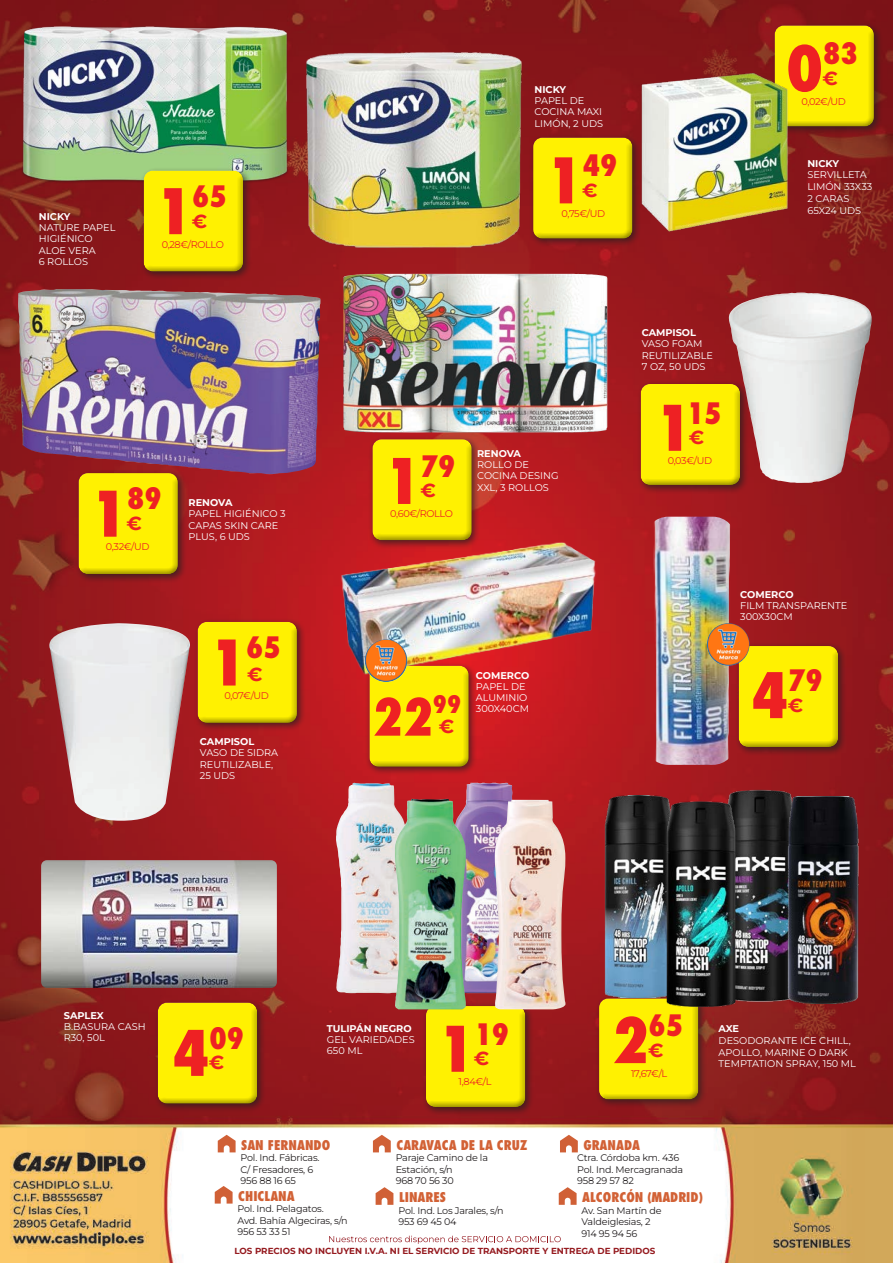
<style>
.page{position:relative;width:893px;height:1263px;background:#fff}
.page>*{position:absolute;margin:0;border:0;box-sizing:border-box;transform-origin:0 0}
.t1{font:800 condensed 50.1px "Futura";color:#ee2123}
.t2{font:800 condensed 28.65px "Futura";color:#ee2123}
.t3{font:700 18.75px "Montserrat";color:#ee2123}
.t4{font:800 condensed 13.05px "Futura Std";color:#d26135}
.t5{font:100 9.75px/11.2px "Montserrat";color:#fff}
.t6{font:700 9.75px "Montserrat";color:#fff}
.t7{font:100 9.75px "Montserrat";letter-spacing:-.04em;color:#ee2123}
.t8{font:100 9.6px/11.6px "Montserrat";letter-spacing:-.02em;color:#231f20}
.t9{font:700 8.7px "Montserrat";color:#951a1f}
.s1{font-size:61.05px}
</style>
<div class="page">
<img style="left:0;top:0;width:893px;height:1263px">
<svg style="left:329px;top:1236px;width:232px;height:8px"></svg>
<svg style="left:218px;top:1135px;width:18px;height:17px"></svg>
<svg style="left:373px;top:1135px;width:18px;height:17px"></svg>
<svg style="left:215px;top:1186px;width:18px;height:17px"></svg>
<svg style="left:560px;top:1135px;width:18px;height:17px"></svg>
<svg style="left:376px;top:1187px;width:17px;height:18px"></svg>
<svg style="left:559px;top:1187px;width:18px;height:18px"></svg>
<img style="left:645px;top:517px;width:91px;height:248px">
<img style="left:330px;top:533px;width:269px;height:151px">
<img style="left:18px;top:289px;width:303px;height:185px">
<img style="left:10px;top:16px;width:290px;height:178px">
<img style="left:297px;top:47px;width:230px;height:206px">
<div style="left:140px;top:167px;width:112px;height:113px;background:#231f20;opacity:.7"></div>
<div style="left:142px;top:170px;width:102px;height:98px;background:#fff;opacity:.75"></div>
<div style="left:142px;top:173px;width:102px;height:99px;background:#231f20;opacity:.75"></div>
<div style="left:771px;top:22px;width:112px;height:113px;background:#231f20;opacity:.7"></div>
<div style="left:772px;top:25px;width:102px;height:98px;background:#fff;opacity:.75"></div>
<div style="left:772px;top:28px;width:102px;height:99px;background:#231f20;opacity:.75"></div>
<div style="left:194px;top:618px;width:112px;height:114px;background:#231f20;opacity:.7"></div>
<div style="left:195px;top:621px;width:102px;height:98px;background:#fff;opacity:.75"></div>
<div style="left:195px;top:624px;width:102px;height:99px;background:#231f20;opacity:.75"></div>
<div style="left:422px;top:1002px;width:112px;height:114px;background:#231f20;opacity:.7"></div>
<div style="left:424px;top:1008px;width:102px;height:99px;background:#231f20;opacity:.75"></div>
<div style="left:529px;top:134px;width:112px;height:113px;background:#231f20;opacity:.7"></div>
<div style="left:531px;top:137px;width:102px;height:98px;background:#fff;opacity:.75"></div>
<div style="left:531px;top:140px;width:102px;height:99px;background:#231f20;opacity:.75"></div>
<div style="left:595px;top:994px;width:112px;height:114px;background:#231f20;opacity:.7"></div>
<div style="left:597px;top:1001px;width:102px;height:99px;background:#231f20;opacity:.75"></div>
<div style="left:365px;top:662px;width:112px;height:113px;background:#231f20;opacity:.7"></div>
<div style="left:367px;top:668px;width:102px;height:99px;background:#231f20;opacity:.75"></div>
<div style="left:154px;top:999px;width:112px;height:113px;background:#231f20;opacity:.7"></div>
<div style="left:156px;top:1002px;width:102px;height:98px;background:#fff;opacity:.75"></div>
<div style="left:156px;top:1005px;width:102px;height:99px;background:#231f20;opacity:.75"></div>
<div style="left:368px;top:435px;width:112px;height:114px;background:#231f20;opacity:.7"></div>
<div style="left:370px;top:439px;width:102px;height:97px;background:#fff;opacity:.75"></div>
<div style="left:370px;top:442px;width:102px;height:99px;background:#231f20;opacity:.75"></div>
<div style="left:637px;top:380px;width:112px;height:114px;background:#231f20;opacity:.7"></div>
<div style="left:639px;top:383px;width:102px;height:98px;background:#fff;opacity:.75"></div>
<div style="left:639px;top:387px;width:102px;height:98px;background:#231f20;opacity:.75"></div>
<div style="left:75px;top:469px;width:112px;height:114px;background:#231f20;opacity:.7"></div>
<div style="left:76px;top:472px;width:102px;height:98px;background:#fff;opacity:.75"></div>
<div style="left:76px;top:476px;width:102px;height:98px;background:#231f20;opacity:.75"></div>
<div style="left:735px;top:642px;width:112px;height:114px;background:#231f20;opacity:.7"></div>
<div style="left:737px;top:645px;width:102px;height:98px;background:#fff;opacity:.75"></div>
<div style="left:737px;top:649px;width:102px;height:98px;background:#231f20;opacity:.75"></div>
<img style="left:365px;top:639px;width:42px;height:43px;border-radius:21px">
<img style="left:707px;top:623px;width:42px;height:43px;border-radius:21px">
<img style="left:629px;top:68px;width:166px;height:165px">
<img style="left:343px;top:274px;width:264px;height:159px">
<img style="left:335px;top:783px;width:72px;height:210px">
<img style="left:454px;top:783px;width:71px;height:210px">
<img style="left:395px;top:799px;width:71px;height:210px">
<img style="left:495px;top:800px;width:70px;height:209px">
<img style="left:597px;top:795px;width:84px;height:203px">
<img style="left:714px;top:784px;width:92px;height:223px">
<img style="left:659px;top:797px;width:84px;height:214px">
<img style="left:781px;top:797px;width:83px;height:206px">
<img style="left:729px;top:293px;width:143px;height:190px">
<img style="left:49px;top:623px;width:143px;height:198px">
<img style="left:41px;top:860px;width:236px;height:128px">
<p class="t6" style="left:39px;top:209px;width:33px">NICKY</p>
<p class="t5" style="left:39px;top:222px;width:78px">NATURE PAPEL<br>HIGIÉNICO<br>ALOE VERA<br>6 ROLLOS</p>
<h2 class="t2" style="left:155px;top:178px;width:73px"><span class="s1">1</span>65</h2>
<h3 class="t3" style="left:192px;top:207px;width:17px">€</h3>
<p class="t7" style="left:162px;top:238px;width:64px">0,28€/ROLLO</p>
<h2 class="t2" style="left:90px;top:481px;width:73px"><span class="s1">1</span>89</h2>
<h3 class="t3" style="left:127px;top:510px;width:17px">€</h3>
<p class="t7" style="left:106px;top:540px;width:45px">0,32€/UD</p>
<p class="t6" style="left:189px;top:496px;width:45px">RENOVA</p>
<p class="t5" style="left:189px;top:508px;width:99px">PAPEL HIGIÉNICO 3<br>CAPAS SKIN CARE<br>PLUS, 6 UDS</p>
<h2 class="t2" style="left:209px;top:630px;width:73px"><span class="s1">1</span>65</h2>
<h3 class="t3" style="left:247px;top:660px;width:17px">€</h3>
<p class="t7" style="left:225px;top:689px;width:46px">0,07€/UD</p>
<p class="t6" style="left:200px;top:735px;width:56px">CAMPISOL</p>
<p class="t5" style="left:200px;top:747px;width:80px">VASO DE SIDRA<br>REUTILIZABLE,<br>25 UDS</p>
<p class="t6" style="left:534px;top:82px;width:33px">NICKY</p>
<p class="t5" style="left:534px;top:95px;width:70px">PAPEL DE<br>COCINA MAXI<br>LIMÓN, 2 UDS</p>
<h2 class="t2" style="left:546px;top:148px;width:73px"><span class="s1">1</span>49</h2>
<h3 class="t3" style="left:582px;top:177px;width:17px">€</h3>
<p class="t7" style="left:562px;top:207px;width:45px">0,75€/UD</p>
<h2 class="t2" style="left:786px;top:35px;width:73px"><span class="s1">0</span>83</h2>
<h3 class="t3" style="left:823px;top:65px;width:17px">€</h3>
<p class="t7" style="left:801px;top:95px;width:46px">0,02€/UD</p>
<p class="t6" style="left:807px;top:156px;width:33px">NICKY</p>
<p class="t5" style="left:807px;top:169px;width:66px;line-height:11.7px">SERVILLETA<br>LIMÓN 33X33<br>2 CARAS<br>65X24 UDS</p>
<h2 class="t2" style="left:384px;top:448px;width:73px"><span class="s1">1</span>79</h2>
<h3 class="t3" style="left:420px;top:477px;width:17px">€</h3>
<p class="t7" style="left:390px;top:507px;width:64px">0,60€/ROLLO</p>
<p class="t6" style="left:477px;top:446px;width:45px">RENOVA</p>
<p class="t5" style="left:477px;top:459px;width:83px">ROLLO DE<br>COCINA DESING<br>XXL, 3 ROLLOS</p>
<h1 class="t1" style="left:372px;top:686px;width:90px">22<sup>99</sup></h1>
<h3 class="t3" style="left:439px;top:713px;width:17px">€</h3>
<p class="t6" style="left:476px;top:668px;width:55px">COMERCO</p>
<p class="t5" style="left:476px;top:681px;width:55px">PAPEL DE<br>ALUMINIO<br>300X40CM</p>
<p class="t6" style="left:642px;top:326px;width:56px">CAMPISOL</p>
<p class="t5" style="left:642px;top:338px;width:73px">VASO FOAM<br>REUTILIZABLE<br>7 OZ, 50 UDS</p>
<h2 class="t2" style="left:655px;top:395px;width:68px"><span class="s1">1</span>15</h2>
<h3 class="t3" style="left:689px;top:424px;width:17px">€</h3>
<p class="t7" style="left:668px;top:454px;width:46px">0,03€/UD</p>
<p class="t6" style="left:740px;top:587px;width:55px">COMERCO</p>
<p class="t5" style="left:740px;top:599px;width:109px">FILM TRANSPARENTE<br>300X30CM</p>
<h2 class="t2" style="left:751px;top:662px;width:73px"><span class="s1">4</span>79</h2>
<h3 class="t3" style="left:788px;top:691px;width:17px">€</h3>
<p class="t6" style="left:64px;top:1008px;width:42px">SAPLEX</p>
<p class="t5" style="left:64px;top:1020px;width:83px">B.BASURA CASH<br>R30, 50L</p>
<h2 class="t2" style="left:173px;top:1020px;width:73px"><span class="s1">4</span>09</h2>
<h3 class="t3" style="left:209px;top:1049px;width:17px">€</h3>
<p class="t6" style="left:327px;top:1021px;width:86px">TULIPÁN NEGRO</p>
<p class="t5" style="left:327px;top:1033px;width:89px">GEL VARIEDADES<br>650 ML</p>
<h2 class="t2" style="left:438px;top:1016px;width:73px"><span class="s1">1</span>19</h2>
<h3 class="t3" style="left:474px;top:1045px;width:17px">€</h3>
<p class="t7" style="left:459px;top:1075px;width:34px">1,84€/L</p>
<h2 class="t2" style="left:612px;top:1007px;width:73px"><span class="s1">2</span>65</h2>
<h3 class="t3" style="left:648px;top:1036px;width:17px">€</h3>
<p class="t7" style="left:631px;top:1067px;width:38px">17,67€/L</p>
<p class="t6" style="left:719px;top:1022px;width:22px">AXE</p>
<p class="t5" style="left:719px;top:1034px;width:139px;line-height:11.7px">DESODORANTE ICE CHILL,<br>APOLLO, MARINE O DARK<br>TEMPTATION SPRAY, 150 ML</p>
<h3 class="t4" style="left:241px;top:1137px;width:91px">SAN FERNANDO</h3>
<h3 class="t4" style="left:396px;top:1137px;width:133px">CARAVACA DE LA CRUZ</h3>
<h3 class="t4" style="left:583px;top:1137px;width:58px">GRANADA</h3>
<p class="t8" style="left:241px;top:1152px;width:81px">Pol. Ind. Fábricas.<br>C/ Fresadores, 6<br>956 88 16 65</p>
<p class="t8" style="left:396px;top:1152px;width:94px">Paraje Camino de la<br>Estación, s/n<br>968 70 56 30</p>
<p class="t8" style="left:238px;top:1203px;width:112px">Pol. Ind. Pelagatos.<br>Avd. Bahía Algeciras, s/n<br>956 53 33 51</p>
<p class="t8" style="left:577px;top:1152px;width:107px">Ctra. Córdoba km. 436<br>Pol. Ind. Mercagranada<br>958 29 57 82</p>
<h3 class="t4" style="left:399px;top:1189px;width:49px">LINARES</h3>
<h3 class="t4" style="left:582px;top:1189px;width:122px">ALCORCÓN (MADRID)</h3>
<h3 class="t4" style="left:238px;top:1188px;width:58px">CHICLANA</h3>
<p class="t8" style="left:398px;top:1204px;width:107px">Pol. Ind. Los Jarales, s/n<br>953 69 45 04</p>
<p class="t8" style="left:582px;top:1204px;width:82px">Av. San Martín de<br>Valdeiglesias, 2<br>914 95 94 56</p>
<p class="t9" style="left:234px;top:1244px;width:422px">LOS PRECIOS NO INCLUYEN I.V.A. NI EL SERVICIO DE TRANSPORTE Y ENTREGA DE PEDIDOS</p>
</div>
